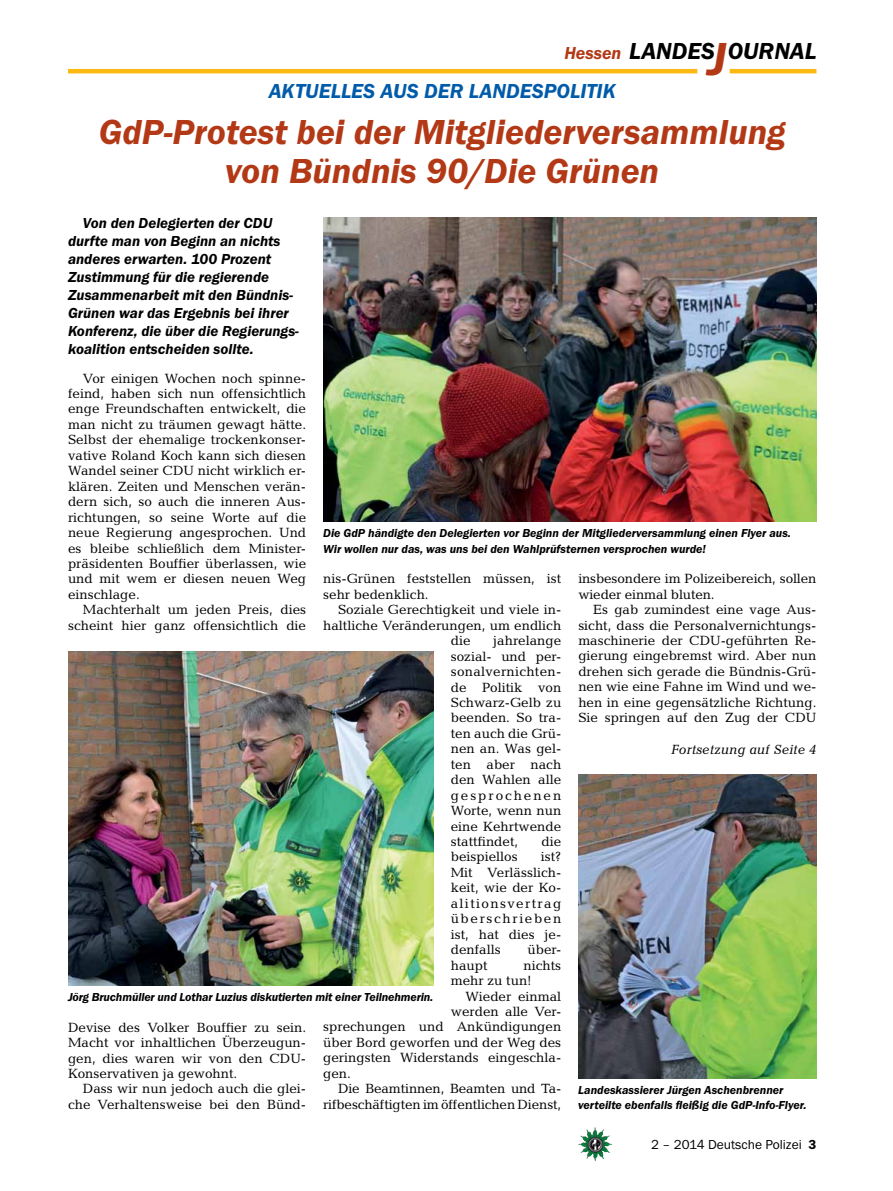
<style>
.page{position:relative;width:893px;height:1191px;background:#fff}
.page>*{position:absolute;margin:0;border:0;box-sizing:border-box;transform-origin:0 0}
.t1{font:italic 600 36px/39px "Franklin Gothic Itc T";color:#b33916;text-align:center}
.t2{font:italic 600 24px "Franklin Gothic Itc T";color:#000}
.t3{font:italic 600 21px "Franklin Gothic Itc T";color:#005baa}
.t4{font:italic 600 18px "Franklin Gothic Itc T";color:#b33916}
.t5{font:italic 600 15px/18px "Franklin Gothic Itc T";color:#000}
.t6{font:13.5px/15.5px "Candida";color:#000;text-align:justify}
.t7{font:13.5px "Franklin Gothic Itc T";color:#000}
.t8{font:italic 13.5px "Candida";color:#000}
.t9{font:italic 600 12px/15.5px "Franklin Gothic Itc T";color:#000}
.s1{font-size:48px;color:#b33916}
.s2{font-weight:600}
</style>
<div class="page">
<img style="left:578px;top:1127px;width:17px;height:25px">
<hr style="left:730px;top:69px;width:86px;height:4px;background:#fdb913">
<hr style="left:68px;top:69px;width:629px;height:4px;background:#fdb913">
<img style="left:578px;top:774px;width:238px;height:304px">
<img style="left:323px;top:218px;width:493px;height:303px">
<img style="left:68px;top:652px;width:366px;height:333px">
<h3 class="t4" style="left:564px;top:42px;width:59px">Hessen</h3>
<h2 class="t2" style="left:629px;top:37px;width:189px">LANDES<span class="s1">J</span>OURNAL</h2>
<h3 class="t3" style="left:269px;top:79px;width:26px">Aktuelles</h3>
<h3 class="t3" style="left:381px;top:79px;width:14px">aus</h3>
<h3 class="t3" style="left:424px;top:79px;width:14px">der</h3>
<h3 class="t3" style="left:469px;top:79px;width:25px">Landespol</h3>
<h3 class="t3" style="left:580px;top:79px;width:35px">itik</h3>
<h1 class="t1" style="left:99px;top:112px;width:688px">GdP-Protest bei der Mitgliederversammlung von Bündnis 90/Die Grünen</h1>
<p class="t5" style="left:68px;top:214px;width:233px;text-indent:15px">Von den Delegierten der CDU durfte man von Beginn an nichts anderes erwarten. 100 Prozent<br>Zustimmung für die regierende<br>Zusammenarbeit mit den Bündnis-<br>Grünen war das Ergebnis bei ihrer<br>Konferenz, die über die Regierungs&shy;koalition entscheiden sollte.</p>
<p class="t6" style="left:68px;top:370px;width:240px;text-indent:15px">Vor einigen Wochen noch spinne&shy;feind, haben sich nun offensichtlich enge Freundschaften entwickelt, die man nicht zu träumen gewagt hätte.<br>Selbst der ehemalige trockenkonser&shy;vative Roland Koch kann sich diesen Wandel seiner CDU nicht wirklich er&shy;klären. Zeiten und Menschen verän&shy;dern sich, so auch die inneren Aus&shy;richtungen, so seine Worte auf die neue Regierung angesprochen. Und es bleibe schließlich dem Minister&shy;präsidenten Bouffier überlassen, wie und mit wem er diesen neuen Weg einschlage.</p>
<p class="t6" style="left:68px;top:602px;width:240px;text-align:right">Machterhalt um jeden Preis, dies scheint hier ganz offensichtlich die</p>
<p class="t9" style="left:323px;top:525px;width:469px">Die GdP händigte den Delegierten vor Beginn der Mitgliederversammlung einen Flyer aus.<br>Wir wollen nur das, was uns bei den Wahlprüfsternen versprochen wurde!</p>
<p class="t6" style="left:578px;top:571px;width:240px">insbesondere im Polizeibereich, sollen wieder einmal bluten.</p>
<p class="t6" style="left:578px;top:602px;width:240px;text-indent:15px">Es gab zumindest eine vage Aus&shy;sicht, dass die Personalvernichtungs&shy;maschinerie der CDU-geführten Re&shy;gierung eingebremst wird. Aber nun drehen sich gerade die Bündnis-Grü&shy;nen wie eine Fahne im Wind und we&shy;hen in eine gegensätzliche Richtung.<br>Sie springen auf den Zug der CDU</p>
<p class="t6" style="left:323px;top:571px;width:240px">nis-Grünen feststellen müssen, ist sehr bedenklich.</p>
<p class="t6" style="left:338px;top:602px;width:225px">Soziale Gerechtigkeit und viele in-</p>
<p class="t6" style="left:323px;top:617px;width:240px">haltliche Veränderungen, um endlich</p>
<p class="t6" style="left:451px;top:633px;width:21px">die</p>
<p class="t6" style="left:451px;top:633px;width:112px;text-indent:43px">jahrelange sozial- und per&shy;sonalvernichten&shy;de Politik von Schwarz-Gelb zu beenden. So tra&shy;ten auch die Grü&shy;nen an. Was gel&shy;ten aber nach den Wahlen alle gesprochenen Worte, wenn nun eine Kehrtwende stattfindet,</p>
<p class="t8" style="left:671px;top:741px;width:147px">Fortsetzung auf Seite 4</p>
<p class="t6" style="left:542px;top:833px;width:21px">die</p>
<p class="t6" style="left:451px;top:849px;width:112px;text-indent:90px">ist?<br>Mit Verlässlich&shy;keit, wie der Ko&shy;alitionsvertrag überschrieben ist, hat dies je&shy;denfalls</p>
<p class="t6" style="left:451px;top:849px;width:68px">beispiellos</p>
<p class="t6" style="left:528px;top:942px;width:35px">über-</p>
<p class="t6" style="left:451px;top:957px;width:112px;text-indent:73px">nichts mehr zu tun!</p>
<p class="t6" style="left:466px;top:988px;width:97px">Wieder einmal</p>
<p class="t6" style="left:451px;top:1003px;width:112px">werden alle Ver-</p>
<p class="t6" style="left:323px;top:1019px;width:240px">sprechungen und Ankündigungen</p>
<p class="t6" style="left:323px;top:1034px;width:240px">über Bord geworfen und der Weg des</p>
<p class="t6" style="left:323px;top:1050px;width:240px">geringsten Widerstands eingeschla-</p>
<p class="t6" style="left:323px;top:1065px;width:29px">gen.</p>
<p class="t6" style="left:338px;top:1081px;width:225px">Die Beamtinnen, Beamten und Ta-</p>
<p class="t6" style="left:323px;top:1096px;width:240px">rifbeschäftigten im öffentlichen Dienst,</p>
<p class="t6" style="left:451px;top:957px;width:38px">haupt</p>
<p class="t9" style="left:68px;top:989px;width:367px">Jörg Bruchmüller und Lothar Luzius diskutierten mit einer Teilnehmerin.</p>
<p class="t6" style="left:68px;top:1019px;width:240px">Devise des Volker Bouffier zu sein.<br>Macht vor inhaltlichen Überzeugun&shy;gen, dies waren wir von den CDU-Konservativen ja gewohnt.</p>
<p class="t6" style="left:68px;top:1081px;width:240px;text-align:right">Dass wir nun jedoch auch die glei&shy;che Verhaltensweise bei den Bünd-</p>
<p class="t9" style="left:578px;top:1081px;width:230px">Landeskassierer Jürgen Aschenbrenner verteilte ebenfalls fleißig die GdP-Info-Flyer.</p>
<p class="t7" style="left:651px;top:1136px;width:167px">2 – 2014 Deutsche Polizei <span class="s2">3</span></p>
</div>
